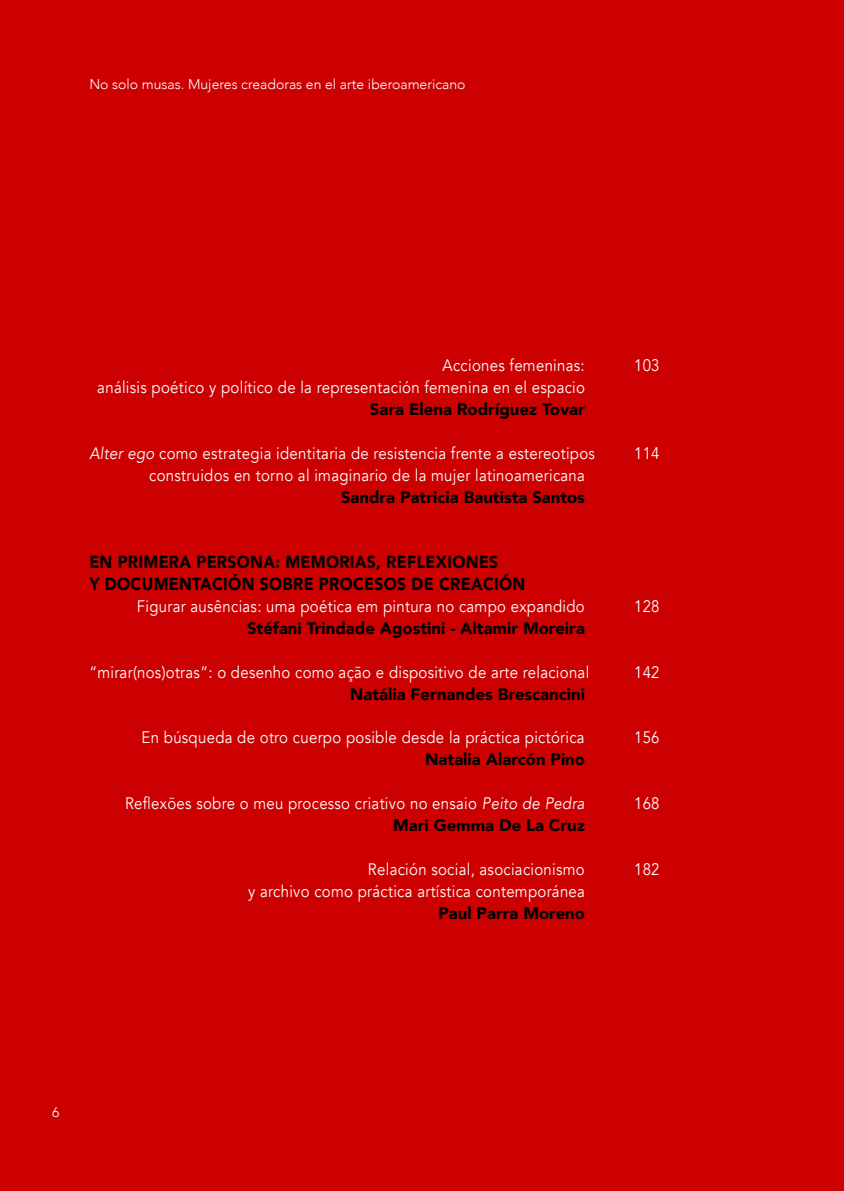
<style>
.page{position:relative;width:844px;height:1191px;background:#fff}
.page>*{position:absolute;margin:0;border:0;box-sizing:border-box;transform-origin:0 0}
.t1{font:900 17.5px/21.9px "Avenir";letter-spacing:.02em;color:#000;scale:.9 1}
.t2{font:16.62px "Avenir";letter-spacing:.02em;color:#fff;scale:.9 1}
.t3{font:900 16.62px "Avenir";color:#000}
.t4{font:300 14px "Avenir";color:#fff}
.s1{font-style:italic}
</style>
<div class="page">
<div style="left:0;top:0;width:843px;height:1191px;background:#c00"></div>
<p class="t4" style="left:89px;top:76px;width:377px">No solo musas. Mujeres creadoras en el arte iberoamericano</p>
<p class="t2" style="left:442px;top:356px;width:159px">Acciones femeninas:</p>
<p class="t2" style="left:634px;top:356px;width:30px">103</p>
<p class="t2" style="left:97px;top:378px;width:543px">análisis poético y político de la representación femenina en el espacio</p>
<p class="t3" style="left:370px;top:395px;width:216px">Sara Elena Rodríguez Tovar</p>
<p class="t2" style="left:89px;top:443px;width:563px"><span class="s1">Alter ego</span> como estrategia identitaria de resistencia frente a estereotipos</p>
<p class="t2" style="left:634px;top:443px;width:30px">114</p>
<p class="t2" style="left:149px;top:465px;width:485px">construidos en torno al imaginario de la mujer latinoamericana</p>
<p class="t3" style="left:341px;top:483px;width:245px">Sandra Patricia Bautista Santos</p>
<p class="t1" style="left:89px;top:551px;width:486px">EN PRIMERA PERSONA: MEMORIAS, REFLEXIONES<br>Y DOCUMENTACIÓN SOBRE PROCESOS DE CREACIÓN</p>
<p class="t2" style="left:137px;top:596px;width:499px">Figurar ausências: uma poética em pintura no campo expandido</p>
<p class="t2" style="left:634px;top:596px;width:30px">128</p>
<p class="t3" style="left:247px;top:614px;width:339px">Stéfani Trindade Agostini - Altamir Moreira</p>
<p class="t2" style="left:89px;top:662px;width:557px">“mirar(nos)otras”: o desenho como ação e dispositivo de arte relacional</p>
<p class="t2" style="left:634px;top:662px;width:30px">142</p>
<p class="t3" style="left:350px;top:679px;width:236px">Natália Fernandes Brescancini</p>
<p class="t2" style="left:142px;top:728px;width:493px">En búsqueda de otro cuerpo posible desde la práctica pictórica</p>
<p class="t2" style="left:634px;top:728px;width:30px">156</p>
<p class="t3" style="left:425px;top:745px;width:161px">Natalia Alarcón Pino</p>
<p class="t2" style="left:125px;top:793px;width:512px">Reflexões sobre o meu processo criativo no ensaio <span class="s1">Peito de Pedra</span></p>
<p class="t2" style="left:634px;top:793px;width:30px">168</p>
<p class="t3" style="left:393px;top:811px;width:193px">Mari Gemma De La Cruz</p>
<p class="t2" style="left:368px;top:859px;width:242px">Relación social, asociacionismo</p>
<p class="t2" style="left:634px;top:859px;width:30px">182</p>
<p class="t2" style="left:248px;top:881px;width:375px">y archivo como práctica artística contemporánea</p>
<p class="t3" style="left:438px;top:898px;width:148px">Paul Parra Moreno</p>
<p class="t4" style="left:52px;top:1103px;width:9px">6</p>
</div>
